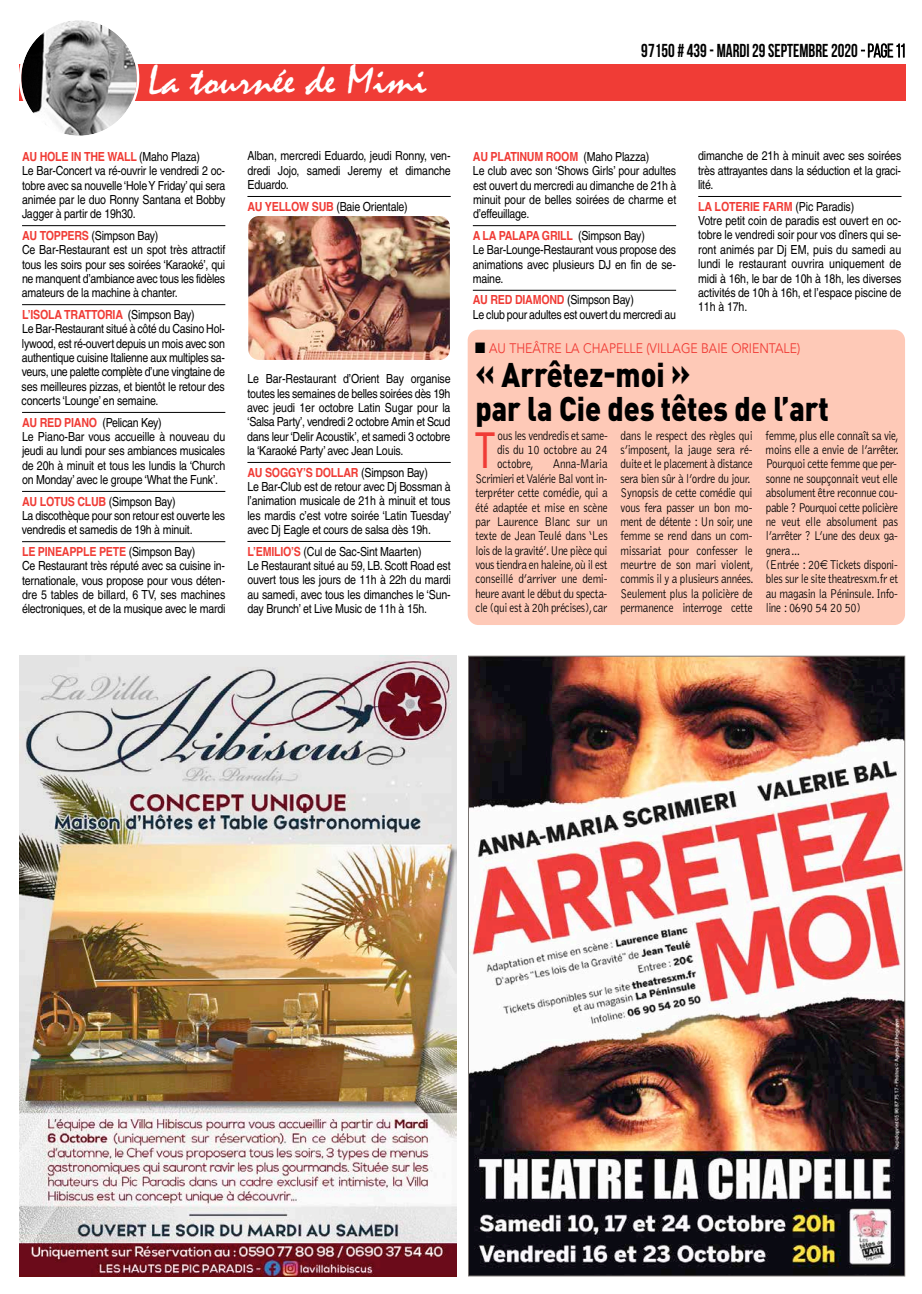
<style>
.page{position:relative;width:922px;height:1294px;background:#fff}
.page>*{position:absolute;margin:0;border:0;box-sizing:border-box;transform-origin:0 0}
.t1{font:47.38px "Futura";color:#f03c36;scale:.9 1}
.t2{font:42.25px "Mistral";color:#fff;scale:1.07 1}
.t3{font:900 33.75px/33.8px "DIN Pro";color:#000;scale:.85 1}
.t4{font:700 18.75px "Bebas Neue";color:#000;scale:.9 1}
.t5{font:13.75px "Avenir";color:#f03c36;scale:.89 1}
.t6{font:300 13.12px/14.4px "Bell Gothic";letter-spacing:-.025em;color:#000;text-align:justify;scale:.85 1}
.t7{font:12.5px/14.4px "Helvetica";letter-spacing:-.02em;color:#000;scale:.85 1}
.s1{font-weight:400}
.s2{font-weight:700;color:#f03c36}
.s3{color:#000}
</style>
<div class="page">
<hr style="left:22px;top:225px;width:203px;height:1px;background:#000">
<hr style="left:22px;top:304px;width:203px;height:1px;background:#000">
<hr style="left:22px;top:412px;width:203px;height:1px;background:#000">
<hr style="left:22px;top:491px;width:203px;height:1px;background:#000">
<hr style="left:22px;top:541px;width:203px;height:1px;background:#000">
<hr style="left:247px;top:196px;width:203px;height:1px;background:#000">
<hr style="left:247px;top:462px;width:203px;height:1px;background:#000">
<hr style="left:247px;top:541px;width:203px;height:1px;background:#000">
<hr style="left:472px;top:225px;width:204px;height:1px;background:#000">
<hr style="left:472px;top:290px;width:204px;height:1px;background:#000">
<hr style="left:698px;top:196px;width:203px;height:1px;background:#000">
<img style="left:248px;top:216px;width:202px;height:144px">
<div style="left:19px;top:64px;width:885px;height:36px;background:#f03c36"></div>
<svg style="left:19px;top:20px;width:120px;height:116px"></svg>
<svg style="left:860px;top:43px;width:44px;height:15px"></svg>
<img style="left:19px;top:656px;width:437px;height:620px">
<img style="left:470px;top:658px;width:432px;height:616px">
<div style="left:467px;top:330px;width:437px;height:295px;background:#fec9b7;border-radius:11px"></div>
<h2 class="t2" style="left:148px;top:57px;width:262px">La tournée de Mimi</h2>
<h3 class="t4" style="left:641px;top:41px;width:295px">97150 # 439- MARDI 29SEPTEMBRE2020 <span class="s1">-page11</span></h3>
<p class="t7" style="left:22px;top:149px;width:241px"><span class="s2">AU HOLE IN THE WALL</span> (Maho Plaza)<br>Le Bar-Concert va ré-ouvrir le vendredi 2 oc&shy;tobre avec sa nouvelle ‘HoleY Friday’ qui sera animée par le duo Ronny Santana et Bobby Jagger à partir de 19h30.</p>
<p class="t7" style="left:22px;top:228px;width:241px"><span class="s2">AU TOPPERS</span> (Simpson Bay)<br>Ce Bar-Restaurant est un spot très attractif tous les soirs pour ses soirées ‘Karaoké’, qui ne manquent d’ambiance avec tous les fidèles amateurs de la machine à chanter.</p>
<p class="t7" style="left:22px;top:307px;width:241px"><span class="s2">L’ISOLA TRATTORIA</span> (Simpson Bay)<br>Le Bar-Restaurant situé à côté du Casino Hol&shy;lywood, est ré-ouvert depuis un mois avec son authentique cuisine Italienne aux multiples sa&shy;veurs, une palette complète d’une vingtaine de ses meilleures pizzas, et bientôt le retour des concerts ‘Lounge’ en semaine.</p>
<p class="t7" style="left:22px;top:415px;width:241px"><span class="s2">AU RED PIANO</span> (Pelican Key)<br>Le Piano-Bar vous accueille à nouveau du jeudi au lundi pour ses ambiances musicales de 20h à minuit et tous les lundis la ‘Church on Monday’ avec le groupe ‘What the Funk’.</p>
<p class="t7" style="left:22px;top:494px;width:240px"><span class="s2">AU LOTUS CLUB</span> (Simpson Bay)<br>La discothèque pour son retour est ouverte les vendredis et samedis de 19h à minuit.</p>
<p class="t7" style="left:22px;top:544px;width:241px"><span class="s2">LE PINEAPPLE PETE</span> (Simpson Bay)<br>Ce Restaurant très réputé avec sa cuisine in&shy;ternationale, vous propose pour vous déten&shy;dre 5 tables de billard, 6 TV, ses machines électroniques, et de la musique avec le mardi</p>
<p class="t7" style="left:247px;top:149px;width:240px;text-align:justify">Alban, mercredi Eduardo, jeudi Ronny, ven&shy;dredi Jojo, samedi Jeremy et dimanche Eduardo.</p>
<p class="t7" style="left:247px;top:199px;width:190px"><span class="s2">AU YELLOW SUB</span> (Baie Orientale)</p>
<p class="t7" style="left:247px;top:371px;width:241px;text-align:justify">Le Bar-Restaurant d’Orient Bay organise toutes les semaines de belles soirées dès 19h avec jeudi 1er octobre Latin Sugar pour la ‘Salsa Party’, vendredi 2 octobre Amin et Scud dans leur ‘Delir Acoustik’, et samedi 3 octobre la ‘Karaoké Party’ avec Jean Louis.</p>
<p class="t7" style="left:247px;top:465px;width:241px"><span class="s2">AU SOGGY’S DOLLAR</span> (Simpson Bay)<br>Le Bar-Club est de retour avec Dj Bossman à l’animation musicale de 21h à minuit et tous les mardis c’est votre soirée ‘Latin Tuesday’ avec Dj Eagle et cours de salsa dès 19h.</p>
<p class="t7" style="left:247px;top:544px;width:241px"><span class="s2">L’EMILIO’S</span> (Cul de Sac-Sint Maarten)<br>Le Restaurant situé au 59, LB. Scott Road est ouvert tous les jours de 11h à 22h du mardi au samedi, avec tous les dimanches le ‘Sun&shy;day Brunch’ et Live Music de 11h à 15h.</p>
<p class="t7" style="left:473px;top:149px;width:241px"><span class="s2">AU PLATINUM ROOM</span> (Maho Plazza)<br>Le club avec son ‘Shows Girls’ pour adultes est ouvert du mercredi au dimanche de 21h à minuit pour de belles soirées de charme et d’effeuillage.</p>
<p class="t7" style="left:472px;top:228px;width:240px"><span class="s2">A LA PALAPA GRILL</span> (Simpson Bay)<br>Le Bar-Lounge-Restaurant vous propose des animations avec plusieurs DJ en fin de se&shy;maine.</p>
<p class="t7" style="left:472px;top:293px;width:240px"><span class="s2">AU RED DIAMOND</span> (Simpson Bay)<br>Le club pour adultes est ouvert du mercredi au</p>
<p class="t7" style="left:697px;top:149px;width:241px;text-align:justify">dimanche de 21h à minuit avec ses soirées très attrayantes dans la séduction et la graci&shy;lité.</p>
<p class="t7" style="left:698px;top:199px;width:241px"><span class="s2">LA LOTERIE FARM</span> (Pic Paradis)<br>Votre petit coin de paradis est ouvert en oc&shy;tobre le vendredi soir pour vos dîners qui se&shy;ront animés par Dj EM, puis du samedi au lundi le restaurant ouvrira uniquement de midi à 16h, le bar de 10h à 18h, les diverses activités de 10h à 16h, et l’espace piscine de 11h à 17h.</p>
<p class="t5" style="left:475px;top:340px;width:366px"><span class="s3">■</span> AU THEÂTRE LA CHAPELLE (VILLAGE BAIE ORIENTALE)</p>
<h3 class="t3" style="left:475px;top:353px;width:417px">« Arrêtez-moi »<br>par la Cie des têtes de l’art</h3>
<h1 class="t1" style="left:475px;top:421px;width:24px">T</h1>
<p class="t6" style="left:497px;top:428px;width:132px">ous les vendredis et same&shy;dis du 10 octobre au 24 octobre,</p>
<p class="t6" style="left:475px;top:457px;width:157px;text-indent:77px">Anna-Maria Scrimieri etValérie Bal vont in&shy;terpréter cette comédie, qui a été adaptée et mise en scène par Laurence Blanc sur un texte de Jean Teulé dans ‘Les lois de la gravité’.Une pièce qui vous tiendra en haleine,où il est conseillé d’arriver une demi&shy;heure avant le début du specta&shy;cle (qui est à 20h précises),car</p>
<p class="t6" style="left:620px;top:428px;width:158px;text-align:left">dans le respect des règles qui s’imposent, la jauge sera ré&shy;duite et le placement à distance sera bien sûr à l’ordre du jour.<br>Synopsis de cette comédie qui vous fera passer un bon mo&shy;ment de détente : Un soir, une femme se rend dans un com&shy;missariat pour confesser le meurtre de son mari violent, commis il y a plusieurs années.<br>Seulement plus la policière de permanence interroge cette</p>
<p class="t6" style="left:765px;top:428px;width:158px;text-align:left">femme, plus elle connaît sa vie, moins elle a envie de l’arrêter.<br>Pourquoi cette femme que per&shy;sonne ne soupçonnait veut elle absolument être reconnue cou&shy;pable ? Pourquoi cette policière ne veut elle absolument pas l’arrêter ? L’une des deux ga&shy;gnera…<br>(Entrée : 20 Tickets disponi&shy;bles sur le site theatresxm.fr et au magasin la Péninsule. Info&shy;line : 0690 54 20 50)</p>
</div>
